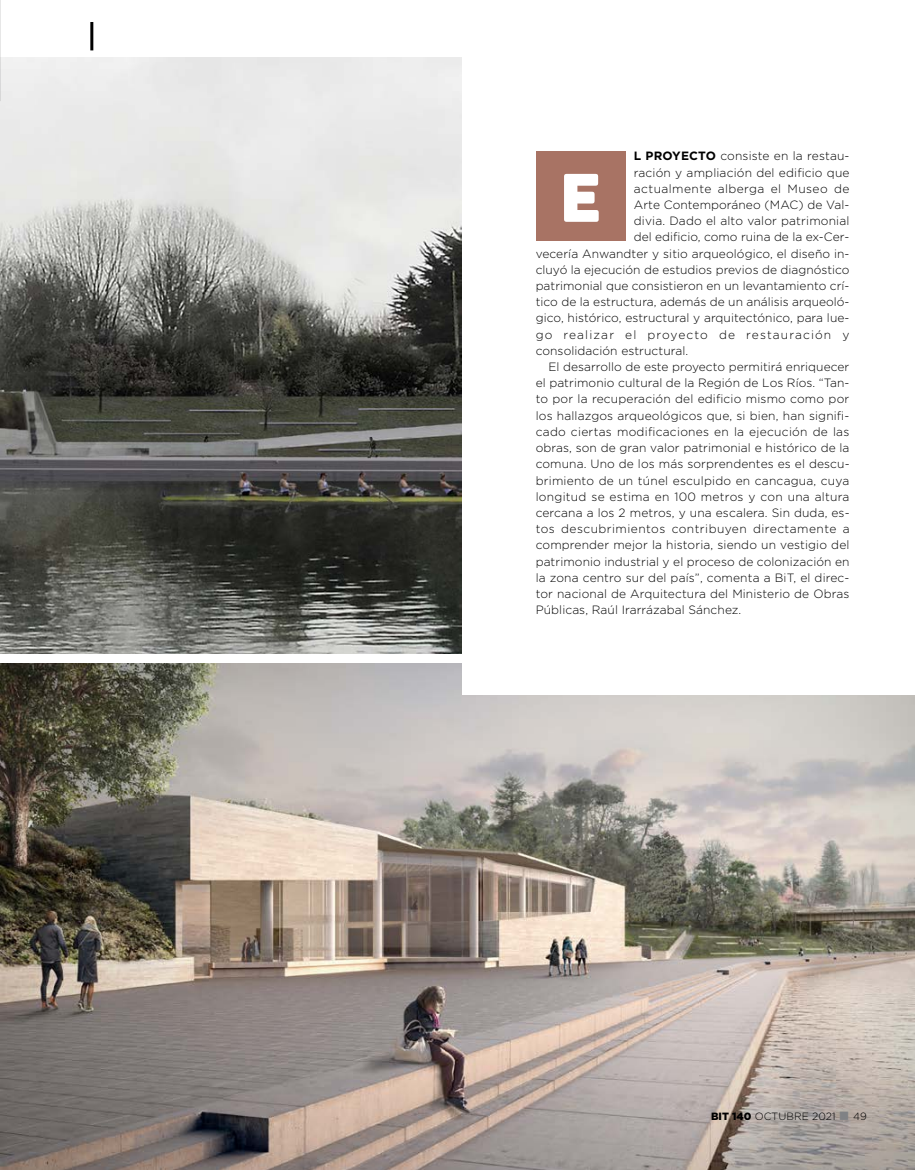
<style>
.page{position:relative;width:915px;height:1170px;background:#fff}
.page>*{position:absolute;margin:0;border:0;box-sizing:border-box;transform-origin:0 0}
.t1{font:67.5px "Panton Black Caps";color:#fff}
.t2{font:300 12px "Gotham";letter-spacing:.01em;color:#000}
.t3{font:300 12px "Gotham";letter-spacing:.035em;color:#000}
.t4{font:300 10.5px "Gotham";letter-spacing:.005em;color:#000}
.s1{font-weight:700}
.s2{font-weight:900}
.s3{color:#808285}
</style>
<div class="page">
<img style="left:0;top:663px;width:914px;height:506px">
<img style="left:0;top:57px;width:461px;height:596px">
<div style="left:535px;top:151px;width:90px;height:89px;background:#a87364"></div>
<div style="left:462px;top:643px;width:452px;height:51px;background:#fff"></div>
<svg style="left:0;top:0;width:1px;height:101px"></svg>
<hr style="left:90px;top:22px;width:3px;height:28px;background:#000">
<p class="t2" style="left:633px;top:148px;width:217px"><span class="s1">L PROYECTO</span> consiste en la restau-</p>
<p class="t2" style="left:633px;top:165px;width:217px">ración y ampliación del edificio que</p>
<p class="t2" style="left:633px;top:181px;width:217px">actualmente alberga el Museo de</p>
<p class="t2" style="left:633px;top:197px;width:217px">Arte Contemporáneo (MAC) de Val-</p>
<p class="t2" style="left:633px;top:213px;width:217px">divia. Dado el alto valor patrimonial</p>
<p class="t2" style="left:633px;top:229px;width:217px">del edificio, como ruina de la ex-Cer-</p>
<p class="t2" style="left:535px;top:246px;width:315px">vecería Anwandter y sitio arqueológico, el diseño in-</p>
<p class="t2" style="left:535px;top:262px;width:315px">cluyó la ejecución de estudios previos de diagnóstico</p>
<p class="t2" style="left:535px;top:278px;width:315px">patrimonial que consistieron en un levantamiento crí-</p>
<p class="t2" style="left:535px;top:294px;width:315px">tico de la estructura, además de un análisis arqueoló-</p>
<p class="t2" style="left:535px;top:310px;width:315px">gico, histórico, estructural y arquitectónico, para lue-</p>
<p class="t2" style="left:535px;top:327px;width:315px">go realizar el proyecto de restauración y</p>
<p class="t2" style="left:535px;top:343px;width:154px">consolidación estructural.</p>
<p class="t2" style="left:548px;top:359px;width:302px">El desarrollo de este proyecto permitirá enriquecer</p>
<p class="t2" style="left:535px;top:375px;width:315px">el patrimonio cultural de la Región de Los Ríos. “Tan-</p>
<p class="t2" style="left:535px;top:391px;width:315px">to por la recuperación del edificio mismo como por</p>
<p class="t2" style="left:535px;top:408px;width:315px">los hallazgos arqueológicos que, si bien, han signifi-</p>
<p class="t2" style="left:535px;top:424px;width:315px">cado ciertas modificaciones en la ejecución de las</p>
<p class="t2" style="left:535px;top:440px;width:315px">obras, son de gran valor patrimonial e histórico de la</p>
<p class="t2" style="left:535px;top:456px;width:315px">comuna. U no de los más sorprendentes es el descu-</p>
<p class="t2" style="left:535px;top:472px;width:315px">brimiento de un túnel esculpido en cancagua, cuya</p>
<p class="t2" style="left:535px;top:489px;width:315px">longitud se estima en 100 metros y con una altura</p>
<p class="t2" style="left:535px;top:505px;width:315px">cercana a los 2 metros, y una escalera. Sin duda, es-</p>
<p class="t3" style="left:535px;top:521px;width:315px">tos descubrimientos contribuyen directamente a</p>
<p class="t2" style="left:535px;top:537px;width:315px">comprender mejor la historia, siendo un vestigio del</p>
<p class="t2" style="left:535px;top:553px;width:315px">patrimonio industrial y el proceso de colonización en</p>
<p class="t2" style="left:535px;top:570px;width:315px">la zona centro sur del país”, comenta a BiT, el direc-</p>
<p class="t2" style="left:535px;top:586px;width:315px">tor nacional de Arquitectura del Ministerio de Obras</p>
<p class="t2" style="left:535px;top:602px;width:207px">Públicas, Raúl I rarrázabal Sánchez.</p>
<h1 class="t1" style="left:560px;top:154px;width:41px">E</h1>
<p class="t4" style="left:710px;top:1109px;width:157px"><span class="s2">BIT 140</span> octubre 2021 <span class="s3">■</span> 49</p>
</div>
